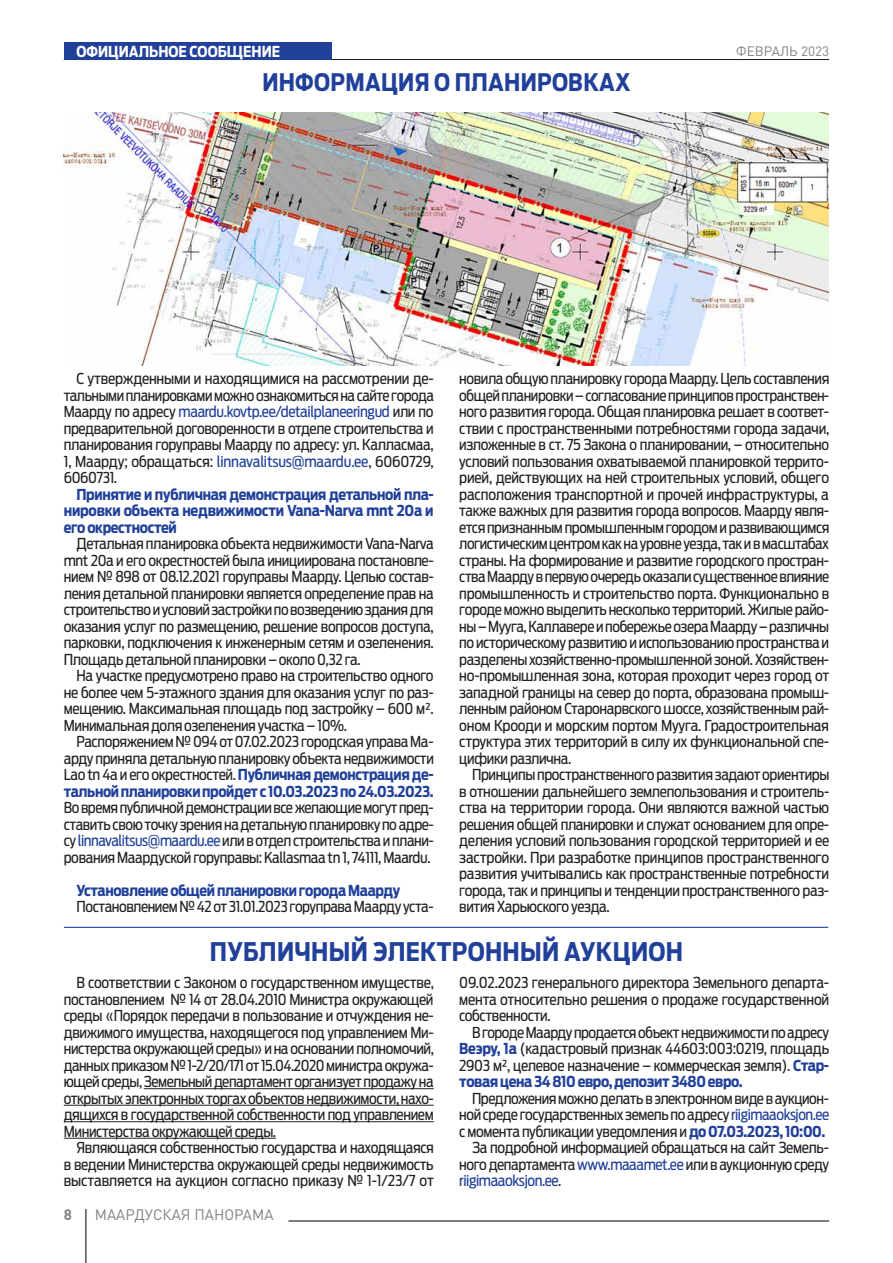
<style>
.page{position:relative;width:893px;height:1263px;background:#fff}
.page>*{position:absolute;margin:0;border:0;box-sizing:border-box;transform-origin:0 0}
.t1{font:700 25.5px "Ford Antenna Cond";letter-spacing:.01em;color:#21409a}
.t2{font:700 24px "Ford Antenna Cond";letter-spacing:.01em;color:#21409a}
.t3{font:15px/16.5px "Ford Antenna Cond";letter-spacing:-.025em;color:#222223;text-align:justify}
.t4{font:700 15px/16.5px "Ford Antenna Cond";letter-spacing:-.025em;color:#21409a;text-align:justify}
.t5{font:700 15px "Ford Antenna Cond";color:#fff}
.t6{font:15px "DIN Pro";color:#808285}
.t7{font:15px "Ford Antenna Cond";letter-spacing:-.025em;color:#21409a}
.t8{font:700 15px "DIN Pro";color:#808285}
.t9{font:13.5px "DIN Pro";color:#808285}
.s1{color:#21409a}
.s2{font-weight:700;color:#21409a}
.s3{color:#222223}
</style>
<div class="page">
<hr style="left:288px;top:1221px;width:541px;height:1px;background:#000">
<hr style="left:86px;top:1209px;width:1px;height:54px;background:#000">
<hr style="left:64px;top:59px;width:765px;height:1px;background:#1c180b">
<div style="left:64px;top:43px;width:268px;height:17px;background:#21409a"></div>
<hr style="left:144px;top:1088px;width:290px;height:1px;background:#222223">
<hr style="left:64px;top:1105px;width:370px;height:1px;background:#222223">
<hr style="left:64px;top:1121px;width:370px;height:1px;background:#222223">
<hr style="left:64px;top:1138px;width:212px;height:1px;background:#222223">
<hr style="left:64px;top:927px;width:764px;height:1px;background:#21409a">
<img style="left:64px;top:113px;width:764px;height:253px">
<p class="t5" style="left:76px;top:38px;width:205px">ОФИЦИАЛЬНОЕ СООБЩЕНИЕ</p>
<h2 class="t2" style="left:262px;top:61px;width:370px">ИНФОРМАЦИЯ О ПЛАНИРОВКАХ</h2>
<p class="t9" style="left:736px;top:42px;width:94px">ФЕВРАЛЬ 2023</p>
<p class="t3" style="left:64px;top:368px;width:372px;text-indent:13px">С утвержденными и находящимися на рассмотрении де&shy;тальными планировками можно ознакомиться на сайте города Маарду по адресу <span class="s1">maardu.kovtp.ee/detailplaneeringud</span> или по предварительной договоренности в отделе строительства и планирования горуправы Маарду по адресу: ул. Калласмаа, 1, Маарду; обращаться: <span class="s1">linnavalitsus@maardu.ee</span>, 6060729, 6060731.</p>
<p class="t4" style="left:64px;top:484px;width:371px;text-indent:13px">Принятие и публичная демонстрация детальной пла&shy;нировки объекта недвижимости Vana-Narva mnt 20a и его окрестностей</p>
<p class="t3" style="left:64px;top:533px;width:372px;text-indent:13px">Детальная планировка объекта недвижимости Vana-Narva mnt 20a и его окрестностей была инициирована постановле&shy;нием № 898 от 08.12.2021 горуправы Маарду. Целью состав&shy;ления детальной планировки является определение прав на строительство и условий застройки по возведению здания для оказания услуг по размещению, решение вопросов доступа, парковки, подключения к инженерным сетям и озеленения.<br>Площадь детальной планировки – около 0,32 га.</p>
<p class="t3" style="left:64px;top:665px;width:371px;text-indent:13px">На участке предусмотрено право на строительство одного не более чем 5-этажного здания для оказания услуг по раз&shy;мещению. Максимальная площадь под застройку – 600 м².<br>Минимальная доля озеленения участка – 10%.</p>
<p class="t3" style="left:64px;top:731px;width:372px;text-indent:13px">Распоряжением № 094 от 07.02.2023 городская управа Ма&shy;арду приняла детальную планировку объекта недвижимости Lao tn 4a и его окрестностей. <span class="s2">Публичная демонстрация де&shy;тальной планировки пройдет с 10.03.2023 по 24.03.2023.</span></p>
<p class="t3" style="left:64px;top:797px;width:371px">Во время публичной демонстрации все желающие могут пред&shy;ставить свою точку зрения на детальную планировку по адре&shy;су <span class="s1">linnavalitsus@maardu.ee</span> или в отдел строительства и плани&shy;рования Маардуской горуправы: Kallasmaa tn 1, 74111, Maardu.</p>
<p class="t4" style="left:77px;top:880px;width:325px">Установление общей планировки города Маарду</p>
<p class="t3" style="left:77px;top:896px;width:359px">Постановлением № 42 от 31.01.2023 горуправа Маарду уста-</p>
<p class="t3" style="left:459px;top:368px;width:372px">новила общую планировку города Маарду. Цель составления общей планировки – согласование принципов пространствен&shy;ного развития города. Общая планировка решает в соответ&shy;ствии с пространственными потребностями города задачи, изложенные в ст. 75 Закона о планировании, – относительно условий пользования охватываемой планировкой террито&shy;рией, действующих на ней строительных условий, общего расположения транспортной и прочей инфраструктуры, а также важных для развития города вопросов. Маарду явля&shy;ется признанным промышленным городом и развивающимся логистическим центром как на уровне уезда, так и в масштабах страны. На формирование и развитие городского простран&shy;ства Маарду в первую очередь оказали существенное влияние промышленность и строительство порта. Функционально в городе можно выделить несколько территорий. Жилые райо&shy;ны – Мууга, Каллавере и побережье озера Маарду – различны по историческому развитию и использованию пространства и разделены хозяйственно-промышленной зоной. Хозяйствен&shy;но-промышленная зона, которая проходит через город от западной границы на север до порта, образована промыш&shy;ленным районом Старонарвского шоссе, хозяйственным рай&shy;оном Крооди и морским портом Мууга. Градостроительная структура этих территорий в силу их функциональной спе&shy;цифики различна.</p>
<p class="t3" style="left:459px;top:764px;width:372px;text-indent:13px">Принципы пространственного развития задают ориентиры в отношении дальнейшего землепользования и строитель&shy;ства на территории города. Они являются важной частью решения общей планировки и служат основанием для опре&shy;деления условий пользования городской территорией и ее застройки. При разработке принципов пространственного развития учитывались как пространственные потребности города, так и принципы и тенденции пространственного раз&shy;вития Харьюского уезда.</p>
<h1 class="t1" style="left:210px;top:928px;width:475px">ПУБЛИЧНЫЙ ЭЛЕКТРОННЫЙ АУКЦИОН</h1>
<p class="t3" style="left:64px;top:972px;width:372px;text-indent:13px">В соответствии с Законом о государственном имуществе, постановлением № 14 от 28.04.2010 Министра окружающей среды «Порядок передачи в пользование и отчуждения не&shy;движимого имущества, находящегося под управлением Ми&shy;нистерства окружающей среды» и на основании полномочий, данных приказом № 1-2/20/171 от 15.04.2020 министра окружа&shy;ющей среды, Земельный департамент организует продажу на открытых электронных торгах объектов недвижимости, нахо&shy;дящихся в государственной собственности под управлением Министерства окружающей среды.</p>
<p class="t3" style="left:64px;top:1137px;width:372px;text-indent:13px">Являющаяся собственностью государства и находящаяся в ведении Министерства окружающей среды недвижимость выставляется на аукцион согласно приказу № 1-1/23/7 от</p>
<p class="t8" style="left:64px;top:1205px;width:10px">8</p>
<p class="t6" style="left:95px;top:1205px;width:180px">МААРДУСКАЯ ПАНОРАМА</p>
<p class="t3" style="left:459px;top:972px;width:372px">09.02.2023 генерального директора Земельного департа&shy;мента относительно решения о продаже государственной собственности.</p>
<p class="t3" style="left:459px;top:1022px;width:371px;text-indent:13px">В городе Маарду продается объект недвижимости по адресу <span class="s2">Веэру, 1a</span> (кадастровый признак 44603:003:0219, площадь 2903 м², целевое назначение – коммерческая земля). <span class="s2">Стар&shy;товая цена 34 810 евро, депозит 3480 евро.</span></p>
<p class="t3" style="left:472px;top:1088px;width:359px">Предложения можно делать в электронном виде в аукцион-</p>
<p class="t3" style="left:459px;top:1104px;width:371px">ной среде государственных земель по адресу <span class="s1">riigimaaoksjon.ee</span></p>
<p class="t3" style="left:459px;top:1121px;width:367px">с момента публикации уведомления и <span class="s2">до 07.03.2023, 10:00.</span></p>
<p class="t3" style="left:472px;top:1137px;width:359px">За подробной информацией обращаться на сайт Земель-</p>
<p class="t3" style="left:459px;top:1154px;width:372px">ного департамента <span class="s1">www.maaamet.ee</span> или в аукционную среду</p>
<p class="t7" style="left:459px;top:1168px;width:104px">riigimaaoksjon.ee<span class="s3">.</span></p>
</div>
